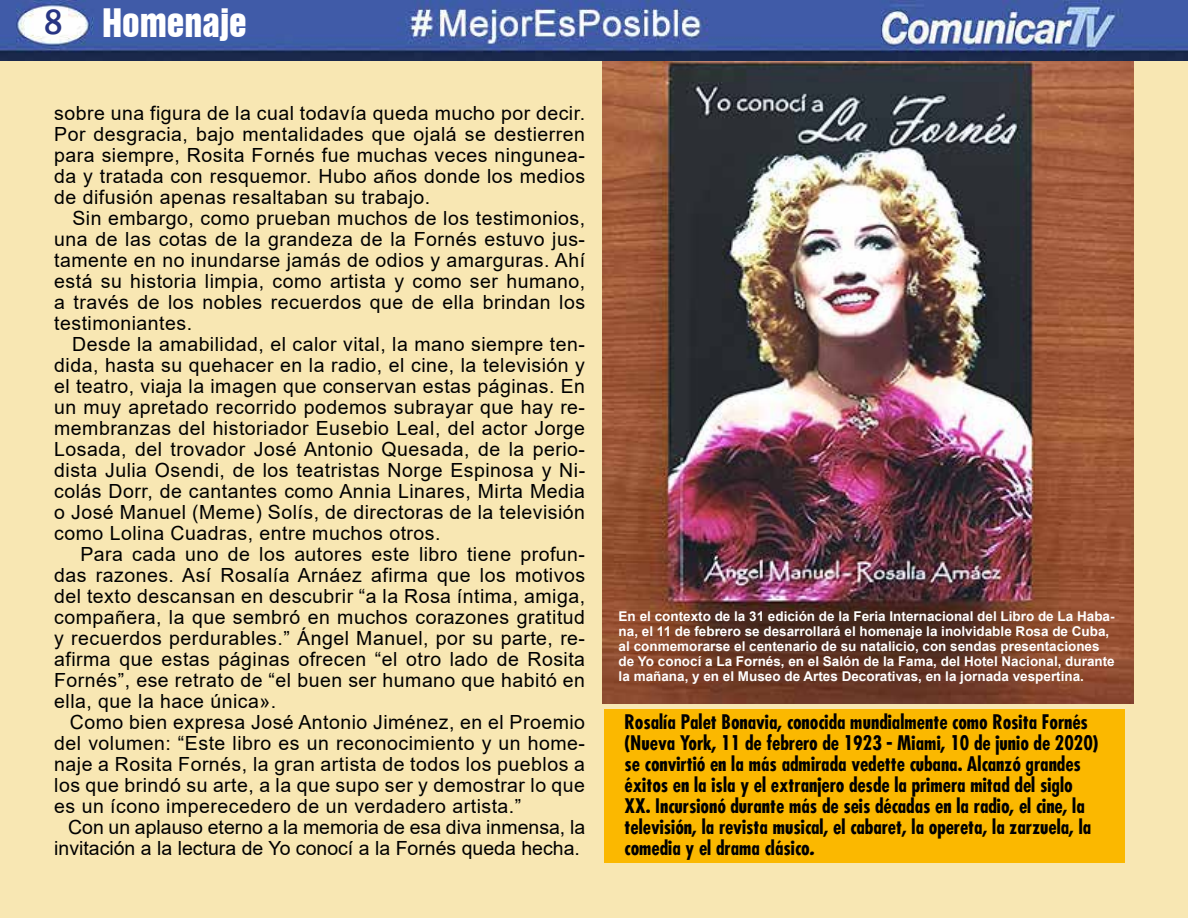
<style>
.page{position:relative;width:1188px;height:918px;background:#fff}
.page>*{position:absolute;margin:0;border:0;box-sizing:border-box;transform-origin:0 0}
.t1{font:36px "Swiss 921 BT Regular A";color:#fff}
.t2{font:19.5px/21px "Arial";letter-spacing:.025em;color:#000;text-align:justify}
.t3{font:700 condensed 19.5px/21px "Futura";color:#000}
.t4{font:19.5px/21px "Arial";color:#000;text-align:right}
.t5{font:700 13.5px/15px "Arial";color:#fff}
.s1{font-family:"Franklin Gothic";font-weight:500;font-stretch:condensed;color:#283583}
.s2{font-style:italic}
</style>
<div class="page">
<div style="left:1px;top:60px;width:1187px;height:858px;background:#f8e7b3"></div>
<img style="left:0;top:0;width:1188px;height:60px">
<div style="left:604px;top:710px;width:521px;height:153px;background:#fbb800"></div>
<img style="left:603px;top:61px;width:531px;height:643px">
<h1 class="t1" style="left:44px;top:0;width:204px"><span class="s1">8</span> Homenaje</h1>
<p class="t2" style="left:54px;top:102px;width:532px">sobre una figura de la cual todavía queda mucho por decir.<br>Por desgracia, bajo mentalidades que ojalá se destierren para siempre, Rosita Fornés fue muchas veces ningunea&shy;da y tratada con resquemor. Hubo años donde los medios de difusión apenas resaltaban su trabajo.</p>
<p class="t2" style="left:54px;top:207px;width:532px;text-indent:18px">Sin embargo, como prueban muchos de los testimonios, una de las cotas de la grandeza de la Fornés estuvo jus&shy;tamente en no inundarse jamás de odios y amarguras. Ahí está su historia limpia, como artista y como ser humano, a través de los nobles recuerdos que de ella brindan los testimoniantes.</p>
<p class="t2" style="left:54px;top:333px;width:532px;text-indent:18px">Desde la amabilidad, el calor vital, la mano siempre ten&shy;dida, hasta su quehacer en la radio, el cine, la televisión y el teatro, viaja la imagen que conservan estas páginas. En un muy apretado recorrido podemos subrayar que hay re&shy;membranzas del historiador Eusebio Leal, del actor Jorge Losada, del trovador José Antonio Quesada, de la perio&shy;dista Julia Osendi, de los teatristas Norge Espinosa y Ni&shy;colás Dorr, de cantantes como Annia Linares, Mirta Media o José Manuel (Meme) Solís, de directoras de la televisión como Lolina Cuadras, entre muchos otros.</p>
<p class="t2" style="left:54px;top:543px;width:532px;text-indent:26px">Para cada uno de los autores este libro tiene profun&shy;das razones. Así Rosalía Arnáez afirma que los motivos del texto descansan en descubrir “a la Rosa íntima, amiga, compañera, la que sembró en muchos corazones gratitud y recuerdos perdurables.” Ángel Manuel, por su parte, re&shy;afirma que estas páginas ofrecen “el otro lado de Rosita Fornés”, ese retrato de “el buen ser humano que habitó en ella, que la hace única».</p>
<p class="t2" style="left:54px;top:711px;width:532px;text-indent:16px">Como bien expresa José Antonio Jiménez, en el Proemio del volumen: “Este libro es un reconocimiento y un home&shy;naje a Rosita Fornés, la gran artista de todos los pueblos a los que brindó su arte, a la que supo ser y demostrar lo que es un ícono imperecedero de un verdadero artista.”</p>
<p class="t4" style="left:54px;top:816px;width:533px">Con un aplauso eterno a la memoria de esa diva inmensa, la invitación a la lectura de Yo conocí a la Fornés queda hecha.</p>
<p class="t5" style="left:619px;top:609px;width:498px">En el contexto de la 31 edición de la Feria Internacional del Libro de La Haba&shy;na, el 11 de febrero se desarrollará el homenaje la inolvidable Rosa de Cuba, al conmemorarse el centenario de su natalicio, con sendas presentaciones de Yo conocí a La Fornés, en el Salón de la Fama, del Hotel Nacional, durante la mañana, y en el Museo de Artes Decorativas, en la jornada vespertina.</p>
<p class="t3" style="left:625px;top:711px;width:476px">Rosalía Palet Bonavia, conocida mundialmente como Rosita Fornés (Nueva York, 11 de febrero de 1923 - Miami, 10 de junio de 2020) se convirtió en la más admirada vedette cubana. Alcanzó grandes éxitos en la isla y el extranjero desde la primera mitad del siglo XX. Incursionó durante más de seis décadas en la radio, el cine, la televisión, la revista musical, el cabaret, la opereta, la zarzuela, la comedia y el drama clásico<span class="s2">.</span></p>
</div>
